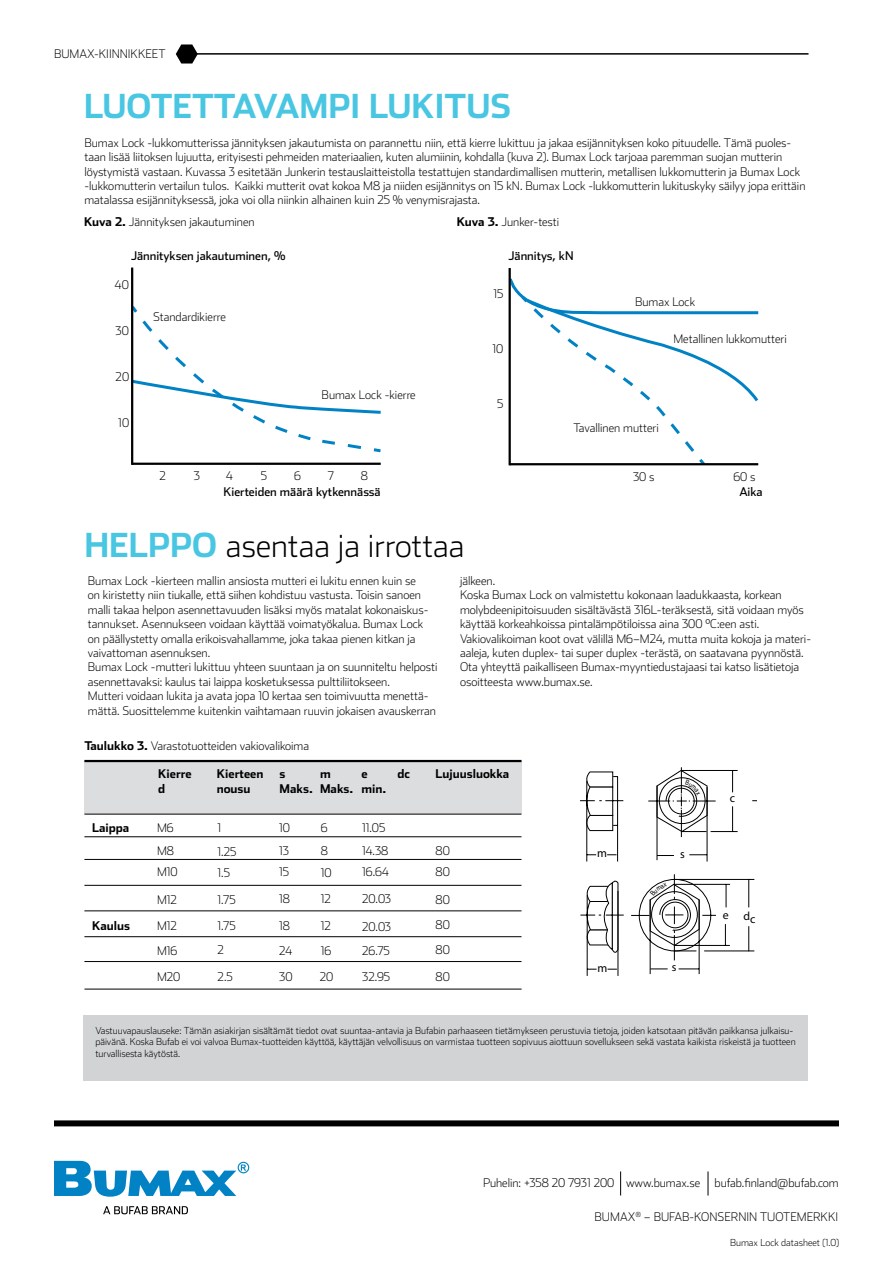
<style>
.page{position:relative;width:893px;height:1263px;background:#fff}
.page>*{position:absolute;margin:0;border:0;box-sizing:border-box;transform-origin:0 0}
.t1{font:200 33px "Stainless";color:#000}
.t2{font:700 33px "Stainless";color:#49c6e2}
.t3{font:200 12px/14.4px "Stainless";color:#000}
.t4{font:12px "Stainless";color:#000}
.t5{font:700 12px/14.4px "Stainless";color:#000}
.t6{font:11.85px "Myriad Pro";color:#000}
.t7{font:200 9.75px/11.7px "Stainless";color:#000}
.s1{font-weight:700}
.s2{font-weight:700;color:#49c6e2}
</style>
<div class="page">
<svg style="left:176px;top:44px;width:21px;height:20px"></svg>
<div style="left:54px;top:1120px;width:785px;height:6px;background:#000"></div>
<svg style="left:54px;top:1161px;width:195px;height:36px"></svg>
<svg style="left:103px;top:1206px;width:85px;height:8px"></svg>
<svg style="left:620px;top:1171px;width:1px;height:24px"></svg>
<svg style="left:708px;top:1171px;width:1px;height:24px"></svg>
<hr style="left:187px;top:53px;width:621px;height:2px;background:#000">
<div style="left:84px;top:1015px;width:724px;height:65px;background:#d1d3d4"></div>
<svg style="left:508px;top:276px;width:251px;height:190px"></svg>
<hr style="left:510px;top:463px;width:248px;height:2px;background:#000">
<hr style="left:509px;top:268px;width:2px;height:197px;background:#000">
<hr style="left:132px;top:463px;width:249px;height:2px;background:#000">
<svg style="left:133px;top:304px;width:248px;height:150px"></svg>
<hr style="left:131px;top:268px;width:2px;height:197px;background:#000">
<div style="left:84px;top:761px;width:438px;height:53px;background:#dcddde"></div>
<hr style="left:84px;top:814px;width:437px;height:1px;background:#000">
<hr style="left:84px;top:836px;width:437px;height:1px;background:#000">
<hr style="left:84px;top:859px;width:437px;height:1px;background:#000">
<hr style="left:84px;top:760px;width:437px;height:2px;background:#000">
<hr style="left:84px;top:885px;width:437px;height:1px;background:#000">
<hr style="left:84px;top:910px;width:437px;height:1px;background:#000">
<hr style="left:84px;top:936px;width:437px;height:1px;background:#000">
<hr style="left:84px;top:961px;width:437px;height:1px;background:#000">
<hr style="left:84px;top:989px;width:438px;height:1px;background:#000">
<svg style="left:580px;top:771px;width:44px;height:90px"></svg>
<hr style="left:656px;top:786px;width:1px;height:74px;background:#000">
<hr style="left:707px;top:787px;width:1px;height:74px;background:#000">
<svg style="left:657px;top:855px;width:17px;height:1px"></svg>
<svg style="left:689px;top:854px;width:18px;height:1px"></svg>
<hr style="left:674px;top:879px;width:80px;height:1px;background:#000">
<hr style="left:674px;top:884px;width:56px;height:1px;background:#000">
<hr style="left:674px;top:945px;width:56px;height:1px;background:#000">
<svg style="left:748px;top:880px;width:1px;height:27px"></svg>
<svg style="left:748px;top:926px;width:1px;height:24px"></svg>
<svg style="left:725px;top:924px;width:1px;height:21px"></svg>
<svg style="left:726px;top:885px;width:1px;height:22px"></svg>
<hr style="left:704px;top:950px;width:50px;height:1px;background:#000">
<svg style="left:648px;top:767px;width:90px;height:70px"></svg>
<svg style="left:580px;top:874px;width:137px;height:102px"></svg>
<p class="t3" style="left:54px;top:47px;width:113px">BUMAX-KIINNIKKEET</p>
<h1 class="t2" style="left:84px;top:85px;width:429px">LUOTETTAVAMPI LUKITUS</h1>
<p class="t3" style="left:84px;top:135px;width:722px">Bumax Lock -lukkomutterissa jännityksen jakautumista on parannettu niin, että kierre lukittuu ja jakaa esijännityksen koko pituudelle. Tämä puoles&shy;taan lisää liitoksen lujuutta, erityisesti pehmeiden materiaalien, kuten alumiinin, kohdalla (kuva 2). Bumax Lock tarjoaa paremman suojan mutterin löystymistä vastaan. Kuvassa 3 esitetään Junkerin testauslaitteistolla testattujen standardimallisen mutterin, metallisen lukkomutterin ja Bumax Lock -lukkomutterin vertailun tulos. Kaikki mutterit ovat kokoa M8 ja niiden esijännitys on 15 kN. Bumax Lock -lukkomutterin lukituskyky säilyy jopa erittäin matalassa esijännityksessä, joka voi olla niinkin alhainen kuin 25 % venymisrajasta.</p>
<p class="t3" style="left:84px;top:215px;width:172px"><span class="s1">Kuva 2.</span> Jännityksen jakautuminen</p>
<p class="t3" style="left:457px;top:215px;width:104px"><span class="s1">Kuva 3.</span> Junker-testi</p>
<p class="t4" style="left:131px;top:249px;width:156px">Jännityksen jakautuminen, %</p>
<p class="t3" style="left:115px;top:278px;width:15px">40</p>
<p class="t3" style="left:116px;top:324px;width:15px">30</p>
<p class="t3" style="left:116px;top:369px;width:15px">20</p>
<p class="t3" style="left:118px;top:415px;width:12px">10</p>
<p class="t3" style="left:153px;top:309px;width:74px">Standardikierre</p>
<p class="t3" style="left:322px;top:388px;width:96px">Bumax Lock -kierre</p>
<p class="t3" style="left:160px;top:468px;width:8px">2</p>
<p class="t3" style="left:194px;top:468px;width:8px">3</p>
<p class="t3" style="left:226px;top:468px;width:8px">4</p>
<p class="t3" style="left:261px;top:468px;width:8px">5</p>
<p class="t3" style="left:294px;top:468px;width:8px">6</p>
<p class="t3" style="left:328px;top:468px;width:8px">7</p>
<p class="t3" style="left:361px;top:468px;width:9px">8</p>
<p class="t4" style="left:223px;top:484px;width:159px">Kierteiden määrä kytkennässä</p>
<p class="t4" style="left:509px;top:248px;width:66px">Jännitys, kN</p>
<p class="t3" style="left:493px;top:286px;width:11px">15</p>
<p class="t3" style="left:492px;top:342px;width:12px">10</p>
<p class="t3" style="left:497px;top:397px;width:8px">5</p>
<p class="t3" style="left:635px;top:294px;width:62px">Bumax Lock</p>
<p class="t3" style="left:673px;top:331px;width:115px">Metallinen lukkomutteri</p>
<p class="t3" style="left:574px;top:420px;width:87px">Tavallinen mutteri</p>
<p class="t3" style="left:633px;top:469px;width:23px">30 s</p>
<p class="t3" style="left:733px;top:469px;width:24px">60 s</p>
<p class="t4" style="left:739px;top:484px;width:25px">Aika</p>
<h1 class="t1" style="left:84px;top:525px;width:382px"><span class="s2">HELPPO</span> asentaa ja irrottaa</h1>
<p class="t3" style="left:88px;top:574px;width:351px">Bumax Lock -kierteen mallin ansiosta mutteri ei lukitu ennen kuin se<br>on kiristetty niin tiukalle, että siihen kohdistuu vastusta. Toisin sanoen malli takaa helpon asennettavuuden lisäksi myös matalat kokonaiskus&shy;tannukset. Asennukseen voidaan käyttää voimatyökalua. Bumax Lock on päällystetty omalla erikoisvahallamme, joka takaa pienen kitkan ja vaivattoman asennuksen.<br>Bumax Lock -mutteri lukittuu yhteen suuntaan ja on suunniteltu helposti asennettavaksi: kaulus tai laippa kosketuksessa pulttiliitokseen.<br>Mutteri voidaan lukita ja avata jopa 10 kertaa sen toimivuutta menettä&shy;mättä. Suosittelemme kuitenkin vaihtamaan ruuvin jokaisen avauskerran</p>
<p class="t3" style="left:460px;top:574px;width:353px">jälkeen.<br>Koska Bumax Lock on valmistettu kokonaan laadukkaasta, korkean molybdeenipitoisuuden sisältävästä 316L-teräksestä, sitä voidaan myös käyttää korkeahkoissa pintalämpötiloissa aina 300 °C:een asti.<br>Vakiovalikoiman koot ovat välillä M6–M24, mutta muita kokoja ja materi&shy;aaleja, kuten duplex- tai super duplex -terästä, on saatavana pyynnöstä.<br>Ota yhteyttä paikalliseen Bumax-myyntiedustajaasi tai katso lisätietoja osoitteesta www.bumax.se.</p>
<p class="t3" style="left:84px;top:739px;width:226px"><span class="s1">Taulukko 3.</span> Varastotuotteiden vakiovalikoima</p>
<p class="t5" style="left:217px;top:767px;width:48px">Kierteen nousu</p>
<p class="t5" style="left:280px;top:767px;width:35px">s<br>Maks.</p>
<p class="t5" style="left:320px;top:767px;width:35px">m<br>Maks.</p>
<p class="t5" style="left:362px;top:767px;width:26px">e min.</p>
<p class="t5" style="left:398px;top:767px;width:14px">dc</p>
<p class="t5" style="left:435px;top:767px;width:75px">Lujuusluokka</p>
<p class="t3" style="left:157px;top:821px;width:18px">M6</p>
<p class="t3" style="left:218px;top:821px;width:5px">1</p>
<p class="t3" style="left:279px;top:821px;width:12px">10</p>
<p class="t3" style="left:321px;top:821px;width:8px">6</p>
<p class="t3" style="left:362px;top:821px;width:25px">11.05</p>
<p class="t3" style="left:436px;top:840px;width:16px;line-height:21.3px">80<br>80</p>
<p class="t3" style="left:436px;top:887px;width:16px;line-height:25px;text-align:justify">80<br>80<br>80</p>
<p class="t3" style="left:436px;top:970px;width:16px">80</p>
<p class="t5" style="left:158px;top:767px;width:35px">Kierre d</p>
<p class="t5" style="left:92px;top:820px;width:39px">Laippa</p>
<p class="t3" style="left:362px;top:840px;width:28px;line-height:21.3px">14.38<br>16.64</p>
<p class="t3" style="left:362px;top:891px;width:30px">20.03</p>
<p class="t3" style="left:362px;top:915px;width:30px;line-height:23.4px">20.03<br>26.75</p>
<p class="t3" style="left:362px;top:970px;width:29px">32.95</p>
<p class="t3" style="left:321px;top:839px;width:12px;line-height:22.4px">8<br>10</p>
<p class="t3" style="left:321px;top:891px;width:12px">12</p>
<p class="t3" style="left:321px;top:914px;width:12px;line-height:24.5px">12<br>16</p>
<p class="t3" style="left:320px;top:970px;width:15px">20</p>
<p class="t3" style="left:157px;top:840px;width:22px;line-height:21.3px">M8<br>M10</p>
<p class="t3" style="left:157px;top:892px;width:21px">M12</p>
<p class="t3" style="left:157px;top:914px;width:22px;line-height:24.5px">M12<br>M16</p>
<p class="t3" style="left:157px;top:970px;width:25px">M20</p>
<p class="t3" style="left:279px;top:840px;width:11px;line-height:21.3px">13<br>15</p>
<p class="t3" style="left:279px;top:891px;width:12px">18</p>
<p class="t3" style="left:279px;top:914px;width:14px;line-height:24.5px">18<br>24</p>
<p class="t3" style="left:279px;top:970px;width:15px">30</p>
<p class="t3" style="left:218px;top:841px;width:20px;line-height:21.3px">1.25<br>1.5</p>
<p class="t3" style="left:218px;top:892px;width:20px">1.75</p>
<p class="t3" style="left:218px;top:914px;width:20px;line-height:23.4px">1.75<br>2</p>
<p class="t3" style="left:218px;top:970px;width:17px">2.5</p>
<p class="t5" style="left:92px;top:918px;width:39px">Kaulus</p>
<p class="t6" style="left:597px;top:846px;width:11px">m</p>
<p class="t6" style="left:680px;top:847px;width:6px">s</p>
<p class="t6" style="left:598px;top:960px;width:11px">m</p>
<p class="t6" style="left:672px;top:960px;width:6px">s</p>
<p class="t6" style="left:730px;top:791px;width:7px">c</p>
<p class="t6" style="left:723px;top:908px;width:29px">e d</p>
<p class="t6" style="left:750px;top:911px;width:7px">c</p>
<p class="t7" style="left:95px;top:1024px;width:702px">Vastuuvapauslauseke: Tämän asiakirjan sisältämät tiedot ovat suuntaa-antavia ja Bufabin parhaaseen tietämykseen perustuvia tietoja, joiden katsotaan pitävän paikkansa julkaisu&shy;päivänä. Koska Bufab ei voi valvoa Bumax-tuotteiden käyttöä, käyttäjän velvollisuus on varmistaa tuotteen sopivuus aiottuun sovellukseen sekä vastata kaikista riskeistä ja tuotteen turvallisesta käytöstä.</p>
<p class="t3" style="left:483px;top:1175px;width:357px">Puhelin: +358 20 7931 200 www.bumax.se bufab.finland@bufab.com</p>
<p class="t3" style="left:595px;top:1209px;width:245px">BUMAX<sup>®</sup> – BUFAB-KONSERNIN TUOTEMERKKI</p>
<p class="t7" style="left:730px;top:1237px;width:111px">Bumax Lock datasheet (1.0)</p>
</div>
